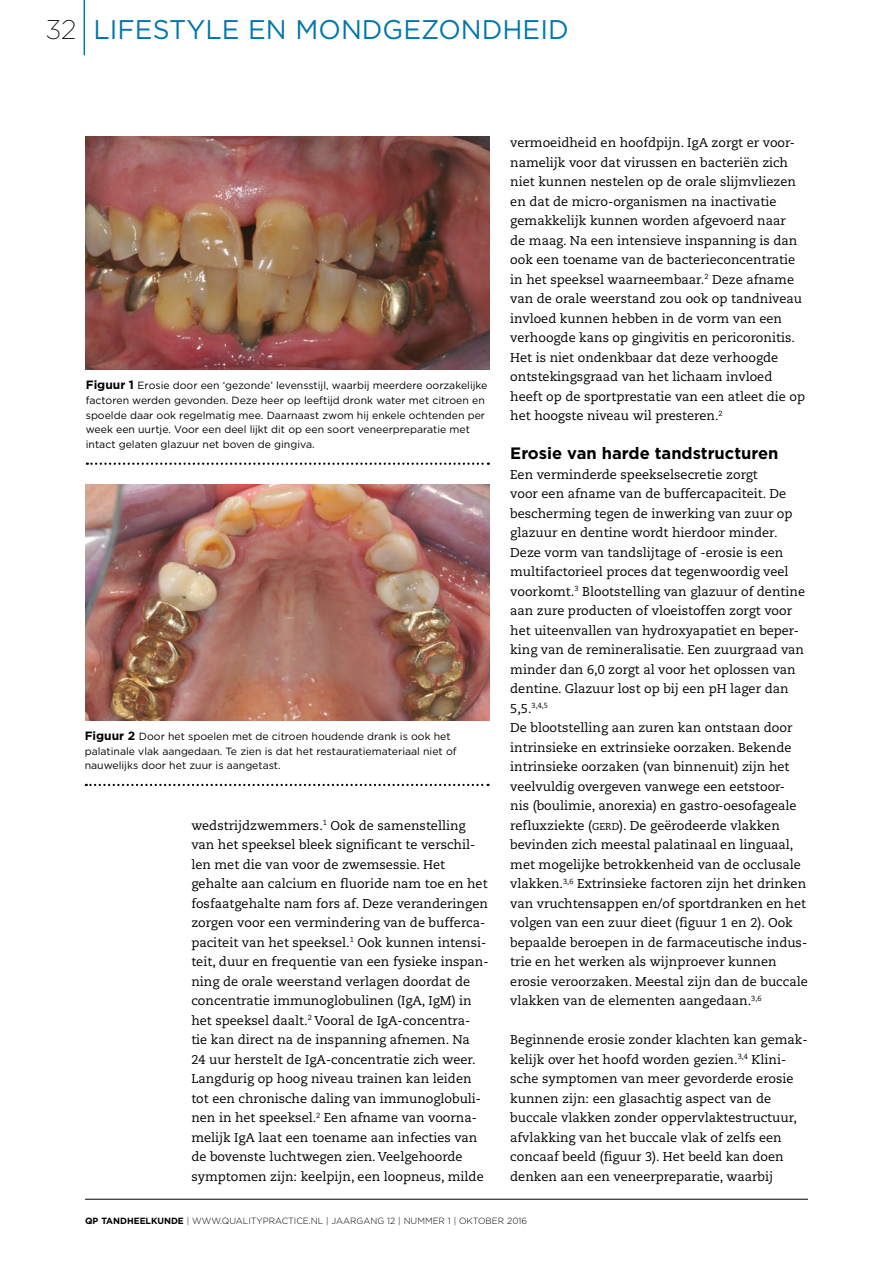
<style>
.page{position:relative;width:893px;height:1263px;background:#fff}
.page>*{position:absolute;margin:0;border:0;box-sizing:border-box;transform-origin:0 0}
.t1{font:27px "Gotham HTF";color:#0077ad}
.t2{font:200 27px "Gotham HTF";color:#000}
.t3{font:700 16.5px "Gotham HTF";color:#000}
.t4{font:12.75px/19.5px "Caecilia";color:#000}
.t5{font:10.5px/14.7px "Gotham HTF";color:#000}
.t6{font:300 9px "Gotham HTF";color:#000}
.t7{font:7.5px "Caecilia";color:#000}
.s1{font-weight:700;font-size:12px}
.s2{font-size:12.75px}
.s3{font-size:10.05px}
.s4{font-weight:700}
</style>
<div class="page">
<hr style="left:85px;top:1199px;width:723px;height:1px;background:#000">
<svg style="left:86px;top:784px;width:403px;height:2px"></svg>
<img style="left:85px;top:136px;width:404px;height:234px">
<img style="left:85px;top:485px;width:404px;height:236px">
<svg style="left:87px;top:463px;width:402px;height:2px"></svg>
<hr style="left:84px;top:0;width:1px;height:55px;background:#0077ad">
<h1 class="t2" style="left:46px;top:15px;width:32px">32</h1>
<h1 class="t1" style="left:94px;top:14px;width:32px">Lifest</h1>
<h1 class="t1" style="left:186px;top:14px;width:130px">yleenmondgezondheid</h1>
<p class="t5" style="left:86px;top:378px;width:403px"><span class="s1">Figuur 1</span> Erosie door een ‘gezonde’ levensstijl, waarbij meerdere oorzakelijke factoren werden gevonden. Deze heer op leeftijd dronk water met citroen en spoelde daar ook regelmatig mee. Daarnaast zwom hij enkele ochtenden per week een uurtje. Voor een deel lijkt dit op een soort veneerpreparatie met intact gelaten glazuur net boven de gingiva.</p>
<p class="t5" style="left:85px;top:729px;width:373px"><span class="s1">Figuur 2</span> Door het spoelen met de citroen houdende drank is ook het palatinale vlak aangedaan. Te zien is dat het restauratiemateriaal niet of nauwelijks door het zuur is aangetast.</p>
<p class="t4" style="left:191px;top:816px;width:299px">wedstrijdzwemmers.<sup>1</sup> Ook de samenstelling van het speeksel bleek significant te verschil&shy;len met die van voor de zwemsessie. Het gehalte aan calcium en fluoride nam toe en het fosfaatgehalte nam fors af. Deze veranderingen zorgen voor een vermindering van de bufferca&shy;paciteit van het speeksel.<sup>1</sup> Ook kunnen intensi&shy;teit, duur en frequentie van een fysieke inspan&shy;ning de orale weerstand verlagen doordat de concentratie immunoglobulinen (IgA, IgM) in het speeksel daalt.<sup>2</sup> Vooral de IgA-concentra&shy;tie kan direct na de inspanning afnemen. Na<br>24 uur herstelt de IgA-concentratie zich weer.<br>Langdurig op hoog niveau trainen kan leiden tot een chronische daling van immunoglobuli&shy;nen in het speeksel.<sup>2</sup> Een afname van voorna&shy;melijk IgA laat een toename aan infecties van de bovenste luchtwegen zien. Veelgehoorde symptomen zijn: keelpijn, een loopneus, milde</p>
<p class="t4" style="left:510px;top:133px;width:296px">vermoeidheid en hoofdpijn. IgA zorgt er voor&shy;namelijk voor dat virussen en bacteriën zich niet kunnen nestelen op de orale slijmvliezen en dat de micro-organismen na inactivatie gemakkelijk kunnen worden afgevoerd naar<br>de maag. Na een intensieve inspanning is dan ook een toename van de bacterieconcentratie in het speeksel waarneembaar.<sup>2</sup> Deze afname van de orale weerstand zou ook op tandniveau invloed kunnen hebben in de vorm van een verhoogde kans op gingivitis en pericoronitis.<br>Het is niet ondenkbaar dat deze verhoogde ontstekingsgraad van het lichaam invloed heeft op de sportprestatie van een atleet die op het hoogste niveau wil presteren.<sup>2</sup></p>
<p class="t3" style="left:510px;top:444px;width:270px">Erosie van harde tandstructuren</p>
<p class="t4" style="left:510px;top:465px;width:296px">Een verminderde speekselsecretie zorgt<br>voor een afname van de buffercapaciteit. De bescherming tegen de inwerking van zuur op glazuur en dentine wordt hierdoor minder.<br>Deze vorm van tandslijtage of -erosie is een multifactorieel proces dat tegenwoordig veel voorkomt.<sup>3</sup> Blootstelling van glazuur of dentine aan zure producten of vloeistoffen zorgt voor het uiteenvallen van hydroxyapatiet en beper&shy;king van de remineralisatie. Een zuurgraad van minder dan 6,0 zorgt al voor het oplossen van dentine. Glazuur lost op bij een pH lager dan</p>
<p class="t7" style="left:510px;top:701px;width:39px"><span class="s2">5,5.</span>3,4,5</p>
<p class="t4" style="left:510px;top:718px;width:299px">De blootstelling aan zuren kan ontstaan door intrinsieke en extrinsieke oorzaken. Bekende intrinsieke oorzaken (van binnenuit) zijn het veelvuldig overgeven vanwege een eetstoor-<br>nis (boulimie, anorexia) en gastro-oesofageale refluxziekte (<span class="s3">gerd</span>). De geërodeerde vlakken bevinden zich meestal palatinaal en linguaal, met mogelijke betrokkenheid van de occlusale vlakken.<sup>3,6</sup> Extrinsieke factoren zijn het drinken van vruchtensappen en/of sportdranken en het volgen van een zuur dieet (figuur 1 en 2). Ook bepaalde beroepen in de farmaceutische indus&shy;trie en het werken als wijnproever kunnen erosie veroorzaken. Meestal zijn dan de buccale vlakken van de elementen aangedaan.<sup>3,6</sup></p>
<p class="t4" style="left:510px;top:1030px;width:299px">Beginnende erosie zonder klachten kan gemak&shy;kelijk over het hoofd worden gezien.<sup>3,4</sup> Klini&shy;sche symptomen van meer gevorderde erosie kunnen zijn: een glasachtig aspect van de buccale vlakken zonder oppervlaktestructuur, afvlakking van het buccale vlak of zelfs een concaaf beeld (figuur 3). Het beeld kan doen denken aan een veneerpreparatie, waarbij</p>
<p class="t6" style="left:85px;top:1215px;width:444px"><span class="s4">QP TANDHEELKUNDE</span> | WWW.QUALITYPRACTICE.NL | JAARGANG 12 | NUMMER 1 | OKTOBER 2016</p>
</div>
